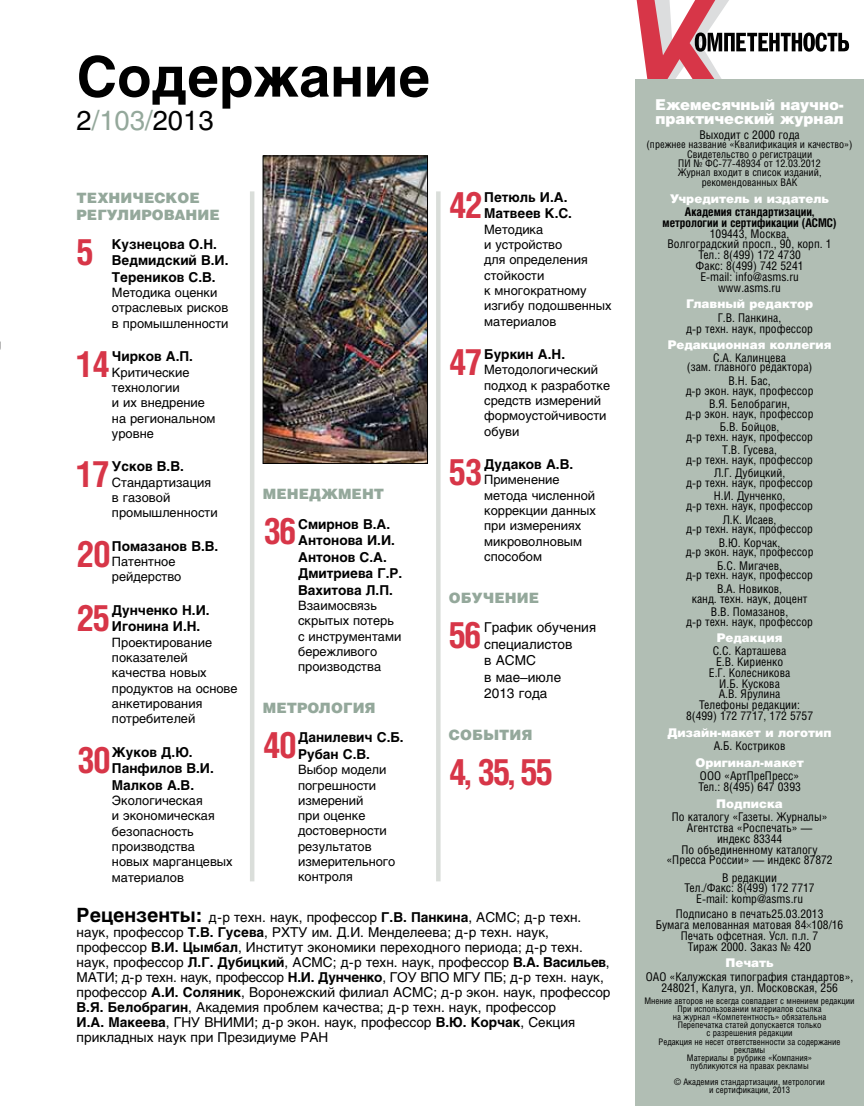
<style>
.page{position:relative;width:864px;height:1106px;background:#fff}
.page>*{position:absolute;margin:0;border:0;box-sizing:border-box;transform-origin:0 0}
.t1{font:700 55.5px "Helios";color:#000}
.t2{font:700 36.3px "Helios Cond";letter-spacing:-.05em;color:#d73648}
.t3{font:27.15px "Helios";color:#000}
.t4{font:900 15px/13.5px "Helios";letter-spacing:-.005em;color:#fff}
.t5{font:900 14.25px/16.5px "Helios";letter-spacing:.005em;color:#94a89b}
.t6{font:13.5px/15px "Helios";color:#000}
.t7{font:700 13.5px/16.5px "Helios";color:#000}
.t8{font:12.75px/15.3px "Helios";color:#000}
.t9{font:12px/10.8px "Helios Cond";color:#000;text-align:center}
.t10{font:900 12px "Helios";color:#fff}
.t11{font:700 12px/10.8px "Helios Cond";color:#000;text-align:center}
.t12{font:10.5px/9.4px "Helios Cond";color:#000;text-align:center}
.t13{font:9px/8.1px "Helios Cond";color:#000;text-align:center}
.s1{color:#94a89b}
.s2{font-weight:700;font-size:19.5px}
.s3{font-weight:700}
</style>
<div class="page">
<svg style="left:636px;top:0;width:212px;height:80px"></svg>
<div style="left:635px;top:80px;width:228px;height:1026px;background:#b1beb4"></div>
<hr style="left:250px;top:191px;width:4px;height:690px;background:#dadeda">
<hr style="left:436px;top:191px;width:4px;height:690px;background:#dadeda">
<img style="left:265px;top:158px;width:160px;height:303px">
<div style="left:263px;top:156px;width:164px;height:307px;border:1px solid #000"></div>
<h1 class="t1" style="left:77px;top:47px;width:355px">Содержание</h1>
<h3 class="t3" style="left:77px;top:105px;width:138px">2<span class="s1">/103/</span>2013</h3>
<p class="t5" style="left:77px;top:189px;width:145px">ТЕХНИЧЕСКОЕ<br>РЕГУЛИРОВАНИЕ</p>
<h2 class="t2" style="left:77px;top:231px;width:19px">5</h2>
<p class="t7" style="left:112px;top:236px;width:118px">Кузнецова О.Н.<br>Ведмидский В.И.<br>Тереников С.В.</p>
<p class="t8" style="left:112px;top:285px;width:118px">Методика оценки отраслевых рисков в промышленности</p>
<h2 class="t2" style="left:77px;top:344px;width:35px">14</h2>
<p class="t7" style="left:112px;top:348px;width:83px">Чирков А.П.</p>
<p class="t8" style="left:112px;top:364px;width:105px">Критические технологии<br>и их внедрение на региональном уровне</p>
<h2 class="t2" style="left:77px;top:454px;width:34px">17</h2>
<p class="t7" style="left:112px;top:458px;width:73px">Усков В.В.</p>
<p class="t8" style="left:112px;top:474px;width:107px">Стандартизация в газовой промышленности</p>
<h2 class="t2" style="left:77px;top:533px;width:36px">20</h2>
<p class="t7" style="left:112px;top:538px;width:108px">Помазанов В.В.</p>
<p class="t8" style="left:112px;top:554px;width:71px">Патентное рейдерство</p>
<h2 class="t2" style="left:77px;top:597px;width:35px">25</h2>
<p class="t7" style="left:112px;top:602px;width:99px">Дунченко Н.И.<br>Игонина И.Н.</p>
<p class="t8" style="left:112px;top:634px;width:127px">Проектирование показателей качества новых продуктов на основе анкетирования потребителей</p>
<h2 class="t2" style="left:77px;top:739px;width:36px">30</h2>
<p class="t7" style="left:112px;top:744px;width:103px">Жуков Д.Ю.<br>Панфилов В.И.<br>Малков А.В.</p>
<p class="t8" style="left:112px;top:793px;width:122px">Экологическая<br>и экономическая безопасность производства новых марганцевых материалов</p>
<p class="t5" style="left:263px;top:486px;width:123px">МЕНЕДЖМЕНТ</p>
<h2 class="t2" style="left:263px;top:511px;width:35px">36</h2>
<p class="t7" style="left:298px;top:516px;width:106px">Смирнов В.А.<br>Антонова И.И.<br>Антонов С.А.<br>Дмитриева Г.Р.<br>Вахитова Л.П.</p>
<p class="t8" style="left:298px;top:598px;width:105px">Взаимосвязь скрытых потерь с инструментами бережливого производства</p>
<p class="t5" style="left:263px;top:699px;width:114px">МЕТРОЛОГИЯ</p>
<h2 class="t2" style="left:263px;top:725px;width:36px">40</h2>
<p class="t7" style="left:298px;top:729px;width:107px">Данилевич С.Б.<br>Рубан С.В.</p>
<p class="t8" style="left:298px;top:762px;width:99px">Выбор модели погрешности измерений<br>при оценке достоверности результатов измерительного контроля</p>
<h2 class="t2" style="left:448px;top:184px;width:35px">42</h2>
<p class="t7" style="left:484px;top:189px;width:89px">Петюль И.А.<br>Матвеев К.С.</p>
<p class="t8" style="left:484px;top:222px;width:129px">Методика<br>и устройство<br>для определения стойкости<br>к многократному изгибу подошвенных материалов</p>
<h2 class="t2" style="left:448px;top:341px;width:35px">47</h2>
<p class="t7" style="left:484px;top:346px;width:82px">Буркин А.Н.</p>
<p class="t8" style="left:484px;top:362px;width:127px">Методологический подход к разработке средств измерений формоустойчивости обуви</p>
<h2 class="t2" style="left:448px;top:451px;width:35px">53</h2>
<p class="t7" style="left:484px;top:456px;width:90px">Дудаков А.В.</p>
<p class="t8" style="left:484px;top:472px;width:113px">Применение метода численной коррекции данных при измерениях микроволновым способом</p>
<p class="t5" style="left:448px;top:589px;width:92px">ОБУЧЕНИЕ</p>
<h2 class="t2" style="left:448px;top:614px;width:34px">56</h2>
<p class="t6" style="left:484px;top:619px;width:113px;line-height:16.5px">График обучения специалистов<br>в АСМС<br>в мае–июле<br>2013 года</p>
<p class="t5" style="left:448px;top:726px;width:85px">СОБЫТИЯ</p>
<h2 class="t2" style="left:448px;top:752px;width:106px">4, 35, 55</h2>
<p class="t6" style="left:77px;top:910px;width:535px"><span class="s2">Рецензенты:</span> д-р техн. наук, профессор <span class="s3">Г.В. Панкина</span>, АСМС; д-р техн. наук, профессор <span class="s3">Т.В. Гусева</span>, РХТУ им. Д.И. Менделеева; д-р техн. наук, профессор <span class="s3">В.И. Цымбал</span>, Институт экономики переходного периода; д-р техн. наук, профессор <span class="s3">Л.Г. Дубицкий</span>, АСМС; д-р техн. наук, профессор <span class="s3">В.А. Васильев</span>, МАТИ; д-р техн. наук, профессор <span class="s3">Н.И. Дунченко</span>, ГОУ ВПО МГУ ПБ; д-р техн. наук, профессор <span class="s3">А.И. Соляник</span>, Воронежский филиал АСМС; д-р экон. наук, профессор <span class="s3">В.Я. Белобрагин</span>, Академия проблем качества; д-р техн. наук, профессор<br><span class="s3">И.А. Макеева</span>, ГНУ ВНИМИ; д-р экон. наук, профессор <span class="s3">В.Ю. Корчак</span>, Секция прикладных наук при Президиуме РАН</p>
<p class="t4" style="left:655px;top:98px;width:190px">Ежемесячный научно&shy;практический журнал</p>
<p class="t9" style="left:699px;top:129px;width:102px">Выходит с 2000 года</p>
<p class="t12" style="left:646px;top:139px;width:207px">(прежнее название «Квалификация и качество»)<br>Свидетельство о регистрации<br>ПИ № ФС-77-48934 от 12.03.2012<br>Журнал входит в список изданий, рекомендованных ВАК</p>
<p class="t10" style="left:669px;top:191px;width:161px">Учредитель и издатель</p>
<p class="t11" style="left:662px;top:206px;width:175px">Академия стандартизации, метрологии и сертификации (АСМС)</p>
<p class="t9" style="left:667px;top:228px;width:166px">109443, Москва,<br>Волгоградский просп., 90, корп. 1<br>Тел.: 8(499) 172 4730<br>Факс: 8(499) 742 5241<br>E-mail: info@asms.ru www.asms.ru</p>
<p class="t10" style="left:685px;top:297px;width:128px">Главный редактор</p>
<p class="t9" style="left:686px;top:312px;width:128px">Г.В. Панкина,<br>д-р техн. наук, профессор</p>
<p class="t10" style="left:667px;top:338px;width:165px">Редакционная коллегия</p>
<p class="t9" style="left:686px;top:352px;width:127px;line-height:9.8px">С.А. Калинцева<br>(зам. главного редактора)</p>
<p class="t9" style="left:685px;top:375px;width:129px;line-height:9.8px">В.Н. Бас,<br>д-р экон. наук, профессор</p>
<p class="t9" style="left:685px;top:398px;width:129px;line-height:9.8px">В.Я. Белобрагин,<br>д-р экон. наук, профессор</p>
<p class="t9" style="left:686px;top:421px;width:128px;line-height:9.8px">Б.В. Бойцов,<br>д-р техн. наук, профессор</p>
<p class="t9" style="left:686px;top:445px;width:128px;line-height:9.8px">Т.В. Гусева,<br>д-р техн. наук, профессор</p>
<p class="t9" style="left:686px;top:468px;width:128px;line-height:9.8px">Л.Г. Дубицкий,<br>д-р техн. наук, профессор</p>
<p class="t9" style="left:686px;top:491px;width:128px;line-height:9.8px">Н.И. Дунченко,<br>д-р техн. наук, профессор</p>
<p class="t9" style="left:686px;top:514px;width:128px;line-height:9.8px">Л.К. Исаев,<br>д-р техн. наук, профессор</p>
<p class="t9" style="left:685px;top:537px;width:129px;line-height:9.8px">В.Ю. Корчак,<br>д-р экон. наук, профессор</p>
<p class="t9" style="left:686px;top:560px;width:128px;line-height:9.8px">Б.С. Мигачев,<br>д-р техн. наук, профессор</p>
<p class="t9" style="left:691px;top:583px;width:117px;line-height:9.8px">В.А. Новиков,<br>канд. техн. наук, доцент</p>
<p class="t9" style="left:686px;top:606px;width:128px;line-height:9.8px">В.В. Помазанов,<br>д-р техн. наук, профессор</p>
<p class="t10" style="left:716px;top:630px;width:67px">Редакция</p>
<p class="t9" style="left:685px;top:645px;width:128px">С.С. Карташева<br>Е.В. Кириенко<br>Е.Г. Колесникова<br>И.Б. Кускова<br>А.В. Ярулина<br>Телефоны редакции:<br>8(499) 172 7717, 172 5757</p>
<p class="t10" style="left:667px;top:725px;width:165px">Дизайн-макет и логотип</p>
<p class="t9" style="left:713px;top:740px;width:73px">А.Б. Костриков</p>
<p class="t10" style="left:695px;top:755px;width:110px">Оригинал-макет</p>
<p class="t9" style="left:698px;top:770px;width:104px;text-align:left">ООО «АртПреПресс»<br>Тел.: 8(495) 647 0393</p>
<p class="t10" style="left:716px;top:796px;width:68px">Подписка</p>
<p class="t9" style="left:666px;top:811px;width:167px">По каталогу «Газеты. Журналы»<br>Агентства «Роспечать» —<br>индекс 83344<br>По объединенному каталогу «Пресса России» — индекс 87872</p>
<p class="t9" style="left:684px;top:871px;width:132px">В редакции<br>Тел./Факс: 8(499) 172 7717<br>E-mail: komp@asms.ru</p>
<p class="t9" style="left:655px;top:908px;width:189px">Подписано в печать25.03.2013<br>Бумага мелованная матовая 84 108/16<br>Печать офсетная. Усл. п.л. 7<br>Тираж 2000. Заказ № 420</p>
<p class="t10" style="left:725px;top:956px;width:50px">Печать</p>
<p class="t9" style="left:645px;top:971px;width:209px">ОАО «Калужская типография стандартов»,<br>248021, Калуга, ул. Московская, 256</p>
<p class="t13" style="left:644px;top:996px;width:212px">Мнение авторов не всегда совпадает с мнением редакции При использовании материалов ссылка<br>на журнал «Компетентность» обязательна<br>Перепечатка статей допускается только<br>с разрешения редакции<br>Редакция не несет ответственности за содержание рекламы<br>Материалы в рубрике «Компания»<br>публикуются на правах рекламы</p>
<p class="t13" style="left:673px;top:1077px;width:152px">© Академия стандартизации, метрологии и сертификации, 2013</p>
</div>
